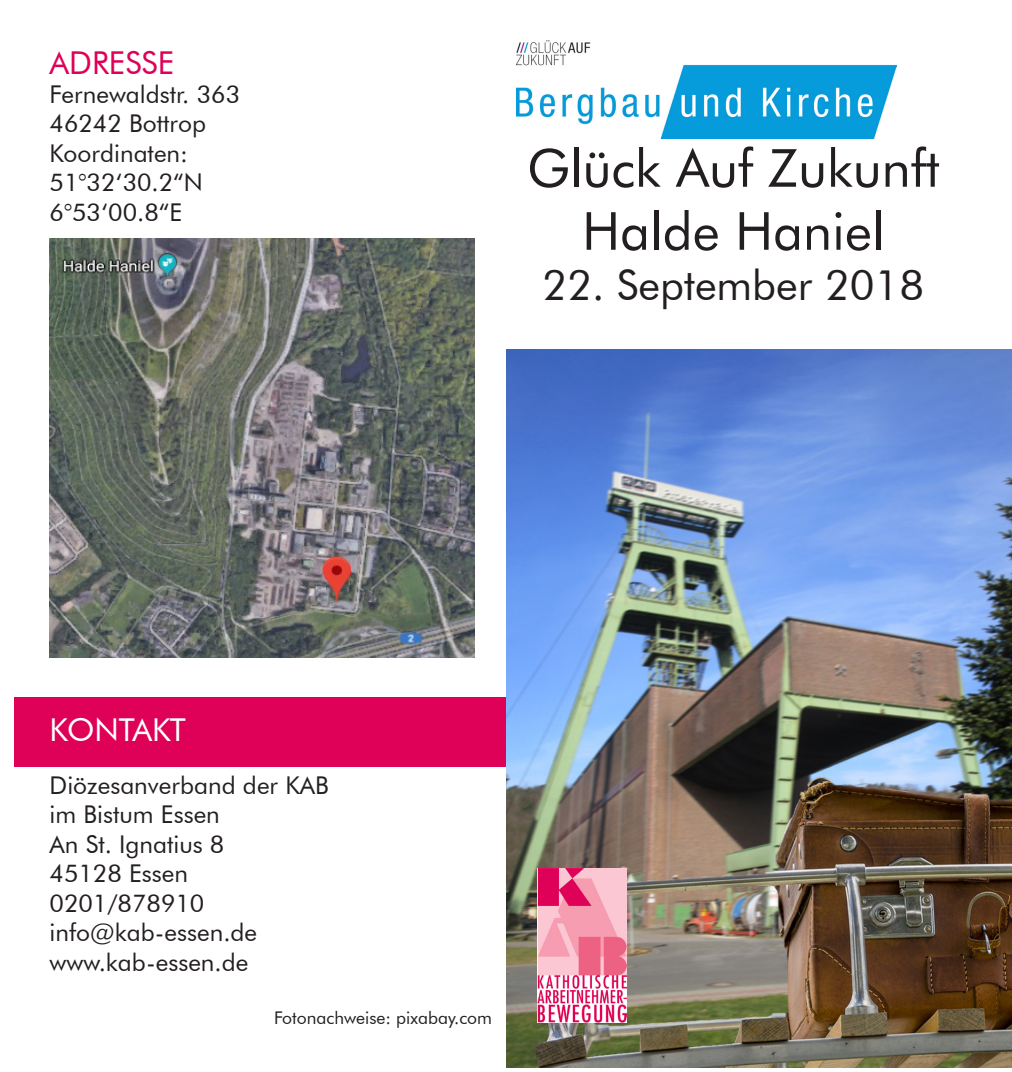
<style>
.page{position:relative;width:1012px;height:1072px;background:#fff}
.page>*{position:absolute;margin:0;border:0;box-sizing:border-box;transform-origin:0 0}
.t1{font:52.5px "Futura BT";color:#231f20}
.t2{font:42px "Futura BT";color:#231f20}
.t3{font:31.5px "Futura BT";color:#df0158}
.t4{font:31.5px "Futura BT";letter-spacing:-.02em;color:#fff}
.t5{font:24.5px "Futura BT";color:#231f20}
.t6{font:17.5px "Futura BT";color:#231f20}
</style>
<div class="page">
<img style="left:506px;top:349px;width:506px;height:718px">
<img style="left:517px;top:40px;width:379px;height:98px">
<img style="left:537px;top:868px;width:90px;height:154px">
<img style="left:50px;top:239px;width:425px;height:418px">
<div style="left:15px;top:697px;width:491px;height:69px;background:#df0158"></div>
<p class="t3" style="left:50px;top:43px;width:126px">ADRESSE</p>
<p class="t5" style="left:50px;top:79px;width:192px">Fernewaldstr. 363</p>
<p class="t5" style="left:50px;top:109px;width:158px">46242 Bottrop</p>
<p class="t5" style="left:50px;top:138px;width:140px">Koordinaten:</p>
<p class="t5" style="left:50px;top:168px;width:155px">51°32‘30.2“N</p>
<p class="t5" style="left:50px;top:197px;width:134px">6°53‘00.8“E</p>
<p class="t1" style="left:527px;top:136px;width:414px">Glück Auf Zukunft</p>
<p class="t1" style="left:582px;top:199px;width:304px">Halde Haniel</p>
<p class="t2" style="left:543px;top:260px;width:383px">22. September 2018</p>
<p class="t4" style="left:50px;top:710px;width:138px">KONTAKT</p>
<p class="t5" style="left:50px;top:770px;width:281px">Diözesanverband der KAB</p>
<p class="t5" style="left:50px;top:800px;width:172px">im Bistum Essen</p>
<p class="t5" style="left:50px;top:829px;width:176px">An St. Ignatius 8</p>
<p class="t5" style="left:50px;top:858px;width:140px">45128 Essen</p>
<p class="t5" style="left:50px;top:888px;width:156px">0201/878910</p>
<p class="t5" style="left:50px;top:917px;width:209px">info@kab-essen.de</p>
<p class="t5" style="left:50px;top:947px;width:200px">www.kab-essen.de</p>
<p class="t6" style="left:274px;top:1007px;width:219px">Fotonachweise: pixabay.com</p>
</div>
